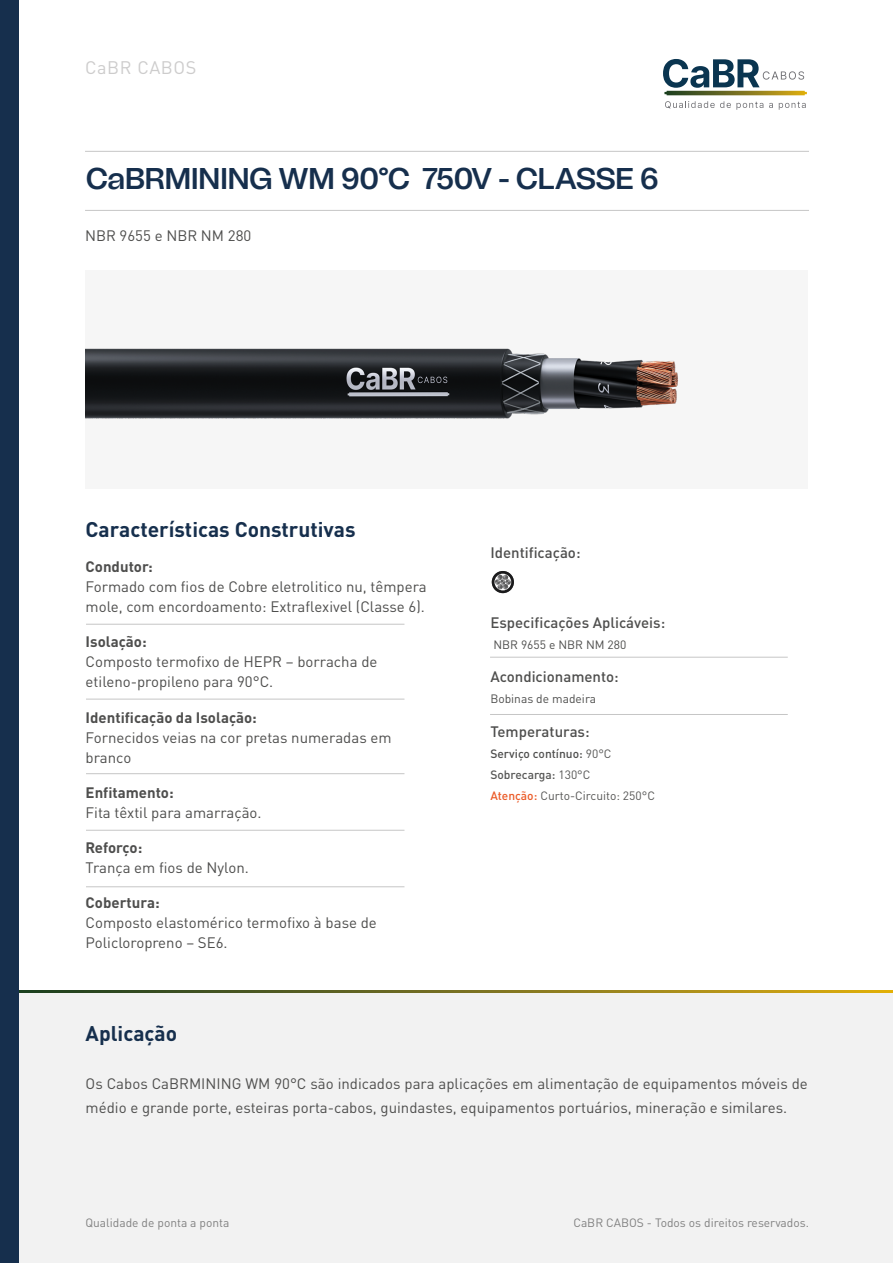
<style>
.page{position:relative;width:893px;height:1263px;background:#fff}
.page>*{position:absolute;margin:0;border:0;box-sizing:border-box;transform-origin:0 0}
.t1{font:600 30px "Tomato Grotesk";color:#162f4d}
.t2{font:700 21px "DIN Pro";color:#162f4d}
.t3{font:18px "DIN Pro";letter-spacing:.035em;color:#cdcccc}
.t4{font:15px/20.1px "DIN Pro";color:#4e4e4d}
.t5{font:700 15px "DIN Pro";color:#4e4e4d}
.t6{font:500 15px "DIN Pro";color:#4e4e4d}
.t7{font:12px/21px "DIN Pro";color:#575756}
.t8{font:12px "DIN Pro";color:#818181}
.t9{font:12px "DIN Pro";color:#4e4e4d}
.s1{font-weight:500;color:#4e4e4d}
.s2{font-weight:500}
.s3{font-weight:500;color:#eb5b28}
</style>
<div class="page">
<div style="left:18px;top:992px;width:875px;height:271px;background:#f2f2f2"></div>
<svg style="left:18px;top:990px;width:875px;height:3px;background:#79721d"></svg>
<svg style="left:663px;top:59px;width:144px;height:36px"></svg>
<svg style="left:665px;top:101px;width:98px;height:9px"></svg>
<svg style="left:769px;top:103px;width:4px;height:5px"></svg>
<svg style="left:779px;top:102px;width:27px;height:8px"></svg>
<div style="left:0;top:0;width:18px;height:1263px;background:#162f4d"></div>
<hr style="left:85px;top:151px;width:724px;height:1px;background:#c6c6c6">
<hr style="left:85px;top:210px;width:724px;height:1px;background:#c6c6c6">
<hr style="left:490px;top:657px;width:298px;height:1px;background:#c6c6c6">
<hr style="left:490px;top:714px;width:298px;height:1px;background:#c6c6c6">
<svg style="left:492px;top:571px;width:22px;height:22px"></svg>
<hr style="left:86px;top:624px;width:318px;height:1px;background:#c6c6c6">
<hr style="left:86px;top:699px;width:318px;height:1px;background:#c6c6c6">
<hr style="left:86px;top:773px;width:318px;height:1px;background:#c6c6c6">
<hr style="left:86px;top:830px;width:318px;height:1px;background:#c6c6c6">
<hr style="left:86px;top:886px;width:318px;height:1px;background:#c6c6c6">
<img style="left:85px;top:348px;width:594px;height:71px">
<p class="t3" style="left:85px;top:56px;width:113px">CaBR CABOS</p>
<h1 class="t1" style="left:86px;top:160px;width:574px">CaBRMINING WM 90°C 750V - CLASSE 6</h1>
<p class="t4" style="left:85px;top:225px;width:168px">NBR 9655 e NBR NM 280</p>
<h2 class="t2" style="left:86px;top:512px;width:271px">Características Construtivas</h2>
<p class="t5" style="left:86px;top:554px;width:69px">Condutor:</p>
<p class="t4" style="left:86px;top:576px;width:343px">Formado com fios de Cobre eletrolitico nu, têmpera mole, com encordoamento: Extraflexivel (Classe 6).</p>
<p class="t5" style="left:86px;top:629px;width:63px">Isolação:</p>
<p class="t4" style="left:86px;top:651px;width:293px">Composto termofixo de HEPR – borracha de etileno-propileno para 90°C.</p>
<p class="t5" style="left:86px;top:705px;width:173px">Identificação da Isolação:</p>
<p class="t4" style="left:86px;top:726px;width:308px">Fornecidos veias na cor pretas numeradas em branco</p>
<p class="t5" style="left:86px;top:780px;width:90px">Enfitamento:</p>
<p class="t4" style="left:86px;top:802px;width:177px">Fita têxtil para amarração.</p>
<p class="t5" style="left:86px;top:835px;width:58px">Reforço:</p>
<p class="t4" style="left:86px;top:857px;width:165px">Trança em fios de Nylon.</p>
<p class="t5" style="left:86px;top:890px;width:76px">Cobertura:</p>
<p class="t4" style="left:86px;top:912px;width:293px">Composto elastomérico termofixo à base de<br>Policloropreno – SE6.</p>
<p class="t6" style="left:490px;top:540px;width:92px">Identificação:</p>
<p class="t6" style="left:490px;top:611px;width:176px">Especificações Aplicáveis:</p>
<p class="t9" style="left:493px;top:637px;width:135px">NBR 9655 e NBR NM 280</p>
<p class="t6" style="left:490px;top:665px;width:130px">Acondicionamento:</p>
<p class="t9" style="left:490px;top:691px;width:107px">Bobinas de madeira</p>
<p class="t6" style="left:490px;top:720px;width:101px">Temperaturas:</p>
<p class="t7" style="left:490px;top:743px;width:166px"><span class="s1">Serviço c</span><span class="s2">o</span><span class="s1">ntínuo:</span> 90°C<br><span class="s2">Sobrecarga:</span> 130°C<br><span class="s3">Atenção:</span> Curto-Circuito: 250°C</p>
<h2 class="t2" style="left:86px;top:1016px;width:93px">Aplicação</h2>
<p class="t4" style="left:86px;top:1071px;width:724px;line-height:24px">Os Cabos CaBRMINING WM 90°C são indicados para aplicações em alimentação de equipamentos móveis de médio e grande porte, esteiras porta-cabos, guindastes, equipamentos portuários, mineração e similares.</p>
<p class="t8" style="left:85px;top:1214px;width:146px">Qualidade de ponta a ponta</p>
<p class="t8" style="left:573px;top:1214px;width:237px">CaBR CABOS - Todos os direitos reservados.</p>
</div>
